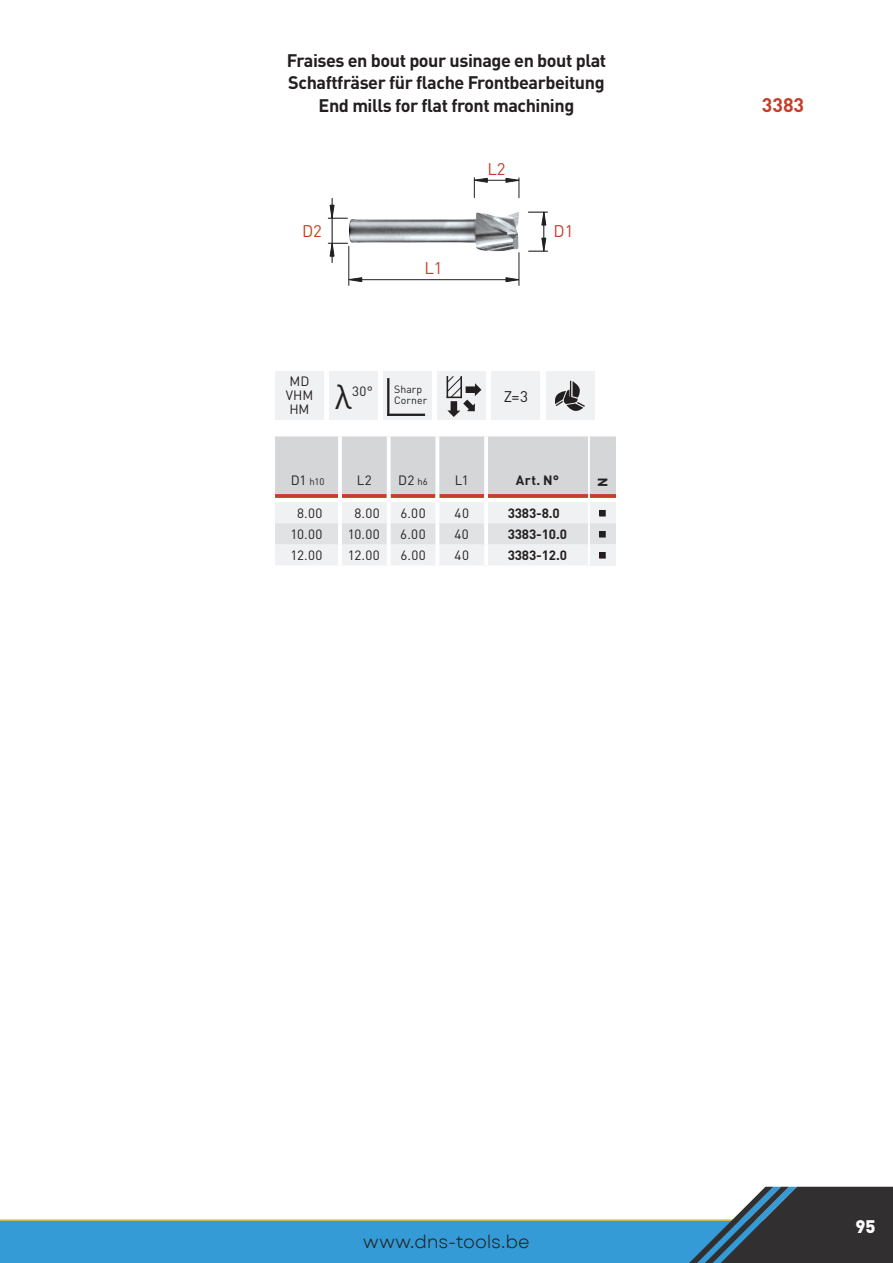
<style>
.page{position:relative;width:893px;height:1263px;background:#fff}
.page>*{position:absolute;margin:0;border:0;box-sizing:border-box;transform-origin:0 0}
.t1{font:34.35px "DIN Pro";color:#231f20}
.bandeau_option{font:700 19.5px "DIN Pro";color:#c63e2a}
.bandeau_titre{font:700 18px "DIN Pro";letter-spacing:-.025em;color:#231f20}
.t2{font:18px "Garet";letter-spacing:-.01em;color:#231f20}
.t3{font:900 18px "DIN Pro";color:#fff}
.t4{font:16.65px "DIN Pro";letter-spacing:-.01em;color:#c63e2a}
.t5{font:15.3px "DIN Pro";color:#231f20}
.t6{font:13.35px/14.4px "DIN Pro";letter-spacing:.035em;color:#231f20}
.t7{font:700 13.35px "DIN Pro";letter-spacing:-.01em;color:#231f20}
.t8{font:10.5px "DIN Pro";letter-spacing:.01em;color:#231f20}
.t9{font:9.6px "DIN Pro";color:#231f20}
.s1{font-size:13.35px}
.s2{font-size:9.6px}
</style>
<div class="page">
<svg style="left:0;top:1187px;width:893px;height:76px"></svg>
<svg style="left:275px;top:436px;width:341px;height:129px"></svg>
<div style="left:599px;top:552px;width:7px;height:6px;border:1px solid #231f20"></div>
<hr style="left:332px;top:198px;width:1px;height:65px;background:#231f20">
<hr style="left:544px;top:212px;width:1px;height:39px;background:#231f20">
<hr style="left:519px;top:253px;width:1px;height:32px;background:#231f20">
<hr style="left:349px;top:246px;width:1px;height:39px;background:#231f20">
<hr style="left:354px;top:279px;width:160px;height:1px;background:#231f20">
<hr style="left:475px;top:180px;width:44px;height:1px;background:#231f20">
<img style="left:348px;top:212px;width:171px;height:40px">
<svg style="left:505px;top:277px;width:15px;height:5px"></svg>
<svg style="left:529px;top:238px;width:19px;height:14px"></svg>
<svg style="left:528px;top:211px;width:20px;height:15px"></svg>
<svg style="left:473px;top:178px;width:15px;height:20px"></svg>
<svg style="left:505px;top:178px;width:15px;height:20px"></svg>
<svg style="left:348px;top:277px;width:14px;height:5px"></svg>
<svg style="left:328px;top:240px;width:20px;height:17px"></svg>
<svg style="left:328px;top:205px;width:19px;height:16px"></svg>
<div style="left:383px;top:371px;width:49px;height:49px;background:#f0f1f2"></div>
<hr style="left:387px;top:378px;width:2px;height:38px;background:#231f20">
<hr style="left:387px;top:414px;width:38px;height:2px;background:#231f20">
<div style="left:437px;top:371px;width:49px;height:49px;background:#f0f1f2"></div>
<svg style="left:446px;top:376px;width:35px;height:41px"></svg>
<div style="left:329px;top:371px;width:49px;height:49px;background:#f0f1f2"></div>
<div style="left:491px;top:371px;width:49px;height:49px;background:#f0f1f2"></div>
<div style="left:275px;top:371px;width:49px;height:49px;background:#f0f1f2"></div>
<div style="left:546px;top:371px;width:48px;height:49px;background:#f0f1f2"></div>
<svg style="left:555px;top:381px;width:30px;height:30px"></svg>
<p class="bandeau_titre" style="left:287px;top:45px;width:321px">Fraises en bout pour usinage en bout plat</p>
<p class="bandeau_titre" style="left:288px;top:68px;width:318px">Schaftfräser für flache Frontbearbeitung</p>
<p class="bandeau_titre" style="left:319px;top:90px;width:257px">End mills for flat front machining</p>
<p class="bandeau_option" style="left:762px;top:89px;width:44px">3383</p>
<p class="t4" style="left:302px;top:218px;width:21px">D2</p>
<p class="t4" style="left:425px;top:255px;width:20px">L1</p>
<p class="t4" style="left:487px;top:156px;width:20px">L2</p>
<p class="t4" style="left:554px;top:218px;width:21px">D1</p>
<p class="t6" style="left:286px;top:372px;width:29px">MD<br>VHM<br>HM</p>
<p class="t1" style="left:335px;top:370px;width:18px">λ</p>
<p class="t8" style="left:394px;top:381px;width:30px">Sharp</p>
<p class="t6" style="left:352px;top:382px;width:22px">30°</p>
<p class="t5" style="left:504px;top:384px;width:26px">Z=3</p>
<p class="t8" style="left:394px;top:392px;width:35px">Corner</p>
<p class="t9" style="left:291px;top:474px;width:35px"><span class="s1">D1</span> h10</p>
<p class="t6" style="left:357px;top:472px;width:17px">L2</p>
<p class="t6" style="left:398px;top:472px;width:31px">D2 <span class="s2">h6</span></p>
<p class="t6" style="left:455px;top:472px;width:16px">L1</p>
<p class="t7" style="left:516px;top:469px;width:45px">Art. N°</p>
<p class="t7" style="left:592px;top:486px;width:11px;rotate:-90deg">N</p>
<p class="t6" style="left:297px;top:505px;width:27px">8.00</p>
<p class="t6" style="left:354px;top:505px;width:27px">8.00</p>
<p class="t6" style="left:400px;top:505px;width:27px">6.00</p>
<p class="t6" style="left:454px;top:505px;width:16px">40</p>
<p class="t7" style="left:508px;top:502px;width:54px">3383-8.0</p>
<p class="t6" style="left:290px;top:526px;width:34px">10.00</p>
<p class="t6" style="left:348px;top:526px;width:34px">10.00</p>
<p class="t6" style="left:400px;top:526px;width:27px">6.00</p>
<p class="t6" style="left:454px;top:526px;width:16px">40</p>
<p class="t7" style="left:508px;top:523px;width:61px">3383-10.0</p>
<p class="t6" style="left:290px;top:547px;width:33px">12.00</p>
<p class="t6" style="left:348px;top:547px;width:33px">12.00</p>
<p class="t6" style="left:400px;top:547px;width:27px">6.00</p>
<p class="t6" style="left:454px;top:547px;width:16px">40</p>
<p class="t7" style="left:508px;top:544px;width:61px">3383-12.0</p>
<p class="t2" style="left:363px;top:1230px;width:168px">www.dns-tools.be</p>
<p class="t3" style="left:855px;top:1211px;width:22px">95</p>
</div>
